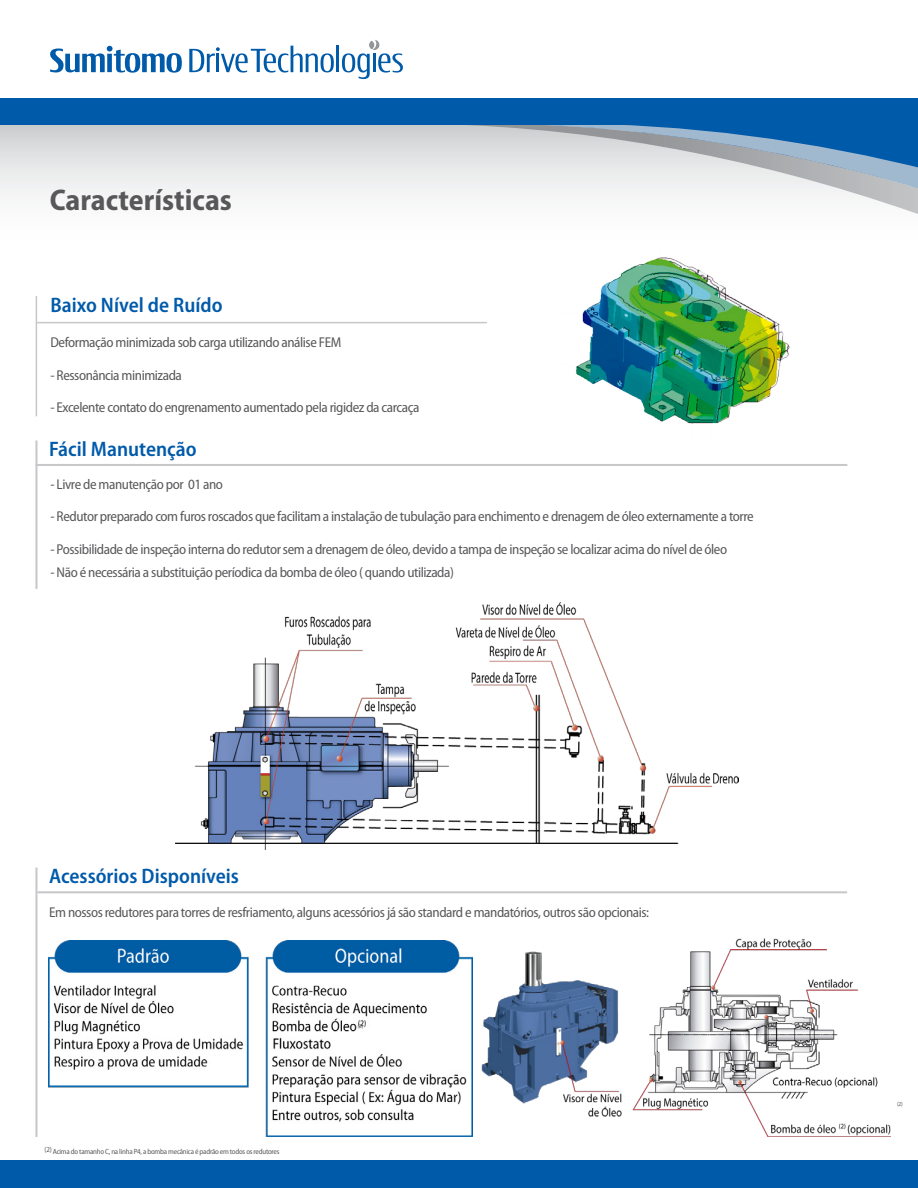
<style>
.page{position:relative;width:918px;height:1188px;background:#fff}
.page>*{position:absolute;margin:0;border:0;box-sizing:border-box;transform-origin:0 0}
.t1{font:700 semi-condensed 30px "Myriad Pro";color:#58585b}
.t2{font:600 semi-condensed 21px "Myriad Pro";color:#005aaa}
.t3{font:semi-condensed 14.25px "Myriad Pro";letter-spacing:-.03em;color:#58585b}
.t4{font:semi-condensed 7.5px "Myriad Pro";letter-spacing:-.03em;color:#58585b}
.t5{font:semi-condensed 6px "Myriad Pro";color:#58585b}
</style>
<div class="page">
<svg style="left:0;top:125px;width:398px;height:187px"></svg>
<svg style="left:398px;top:125px;width:79px;height:72px"></svg>
<svg style="left:477px;top:125px;width:441px;height:89px"></svg>
<div style="left:0;top:98px;width:918px;height:27px;background:#005aaa"></div>
<div style="left:0;top:1160px;width:918px;height:28px;background:#005aaa"></div>
<hr style="left:336px;top:46px;width:3px;height:26px;background:#005aaa">
<svg style="left:189px;top:46px;width:145px;height:27px"></svg>
<svg style="left:50px;top:46px;width:132px;height:27px"></svg>
<svg style="left:342px;top:40px;width:61px;height:39px"></svg>
<div style="left:369px;top:41px;width:5px;height:8px;background:#939598;border-radius:50%"></div>
<hr style="left:35px;top:440px;width:2px;height:149px;background:#c6c8ca">
<hr style="left:36px;top:464px;width:811px;height:2px;background:#c6c8ca">
<hr style="left:36px;top:296px;width:1px;height:120px;background:#c6c8ca">
<hr style="left:36px;top:322px;width:451px;height:1px;background:#c6c8ca">
<img style="left:576px;top:257px;width:214px;height:167px">
<img style="left:175px;top:602px;width:563px;height:247px">
<img style="left:49px;top:941px;width:423px;height:195px">
<hr style="left:35px;top:868px;width:2px;height:269px;background:#c6c8ca">
<hr style="left:37px;top:891px;width:810px;height:2px;background:#c6c8ca">
<img style="left:481px;top:938px;width:410px;height:199px">
<h1 class="t1" style="left:50px;top:184px;width:184px">Características</h1>
<h2 class="t2" style="left:50px;top:293px;width:174px">Baixo Nível de Ruído</h2>
<p class="t3" style="left:50px;top:335px;width:292px">Deformação minimizada sob carga utilizando análise FEM</p>
<p class="t3" style="left:50px;top:367px;width:133px">- Ressonância minimizada</p>
<p class="t3" style="left:50px;top:400px;width:371px">- Excelente contato do engrenamento aumentado pela rigidez da carcaça</p>
<h2 class="t2" style="left:49px;top:438px;width:149px">Fácil Manutenção</h2>
<p class="t3" style="left:50px;top:476px;width:174px">- Livre de manutenção por 01 ano</p>
<p class="t3" style="left:50px;top:509px;width:705px">- Redutor preparado com furos roscados que facilitam a instalação de tubulação para enchimento e drenagem de óleo externamente a torre</p>
<p class="t3" style="left:50px;top:541px;width:678px">- Possibilidade de inspeção interna do redutor sem a drenagem de óleo, devido a tampa de inspeção se localizar acima do nível de óleo</p>
<p class="t3" style="left:50px;top:564px;width:405px">- Não é necessária a substituição períodica da bomba de óleo ( quando utilizada)</p>
<h2 class="t2" style="left:49px;top:865px;width:191px">Acessórios Disponíveis</h2>
<p class="t3" style="left:49px;top:904px;width:602px">Em nossos redutores para torres de resfriamento, alguns acessórios já são standard e mandatórios, outros são opcionais:</p>
<p class="t4" style="left:45px;top:1147px;width:236px">(2) Acima do tamanho C, na linha P4, a bomba mecânica é padrão em todos os redutores</p>
<p class="t5" style="left:358px;top:1023px;width:7px">(2)</p>
<p class="t5" style="left:897px;top:1101px;width:7px">(2)</p>
</div>
